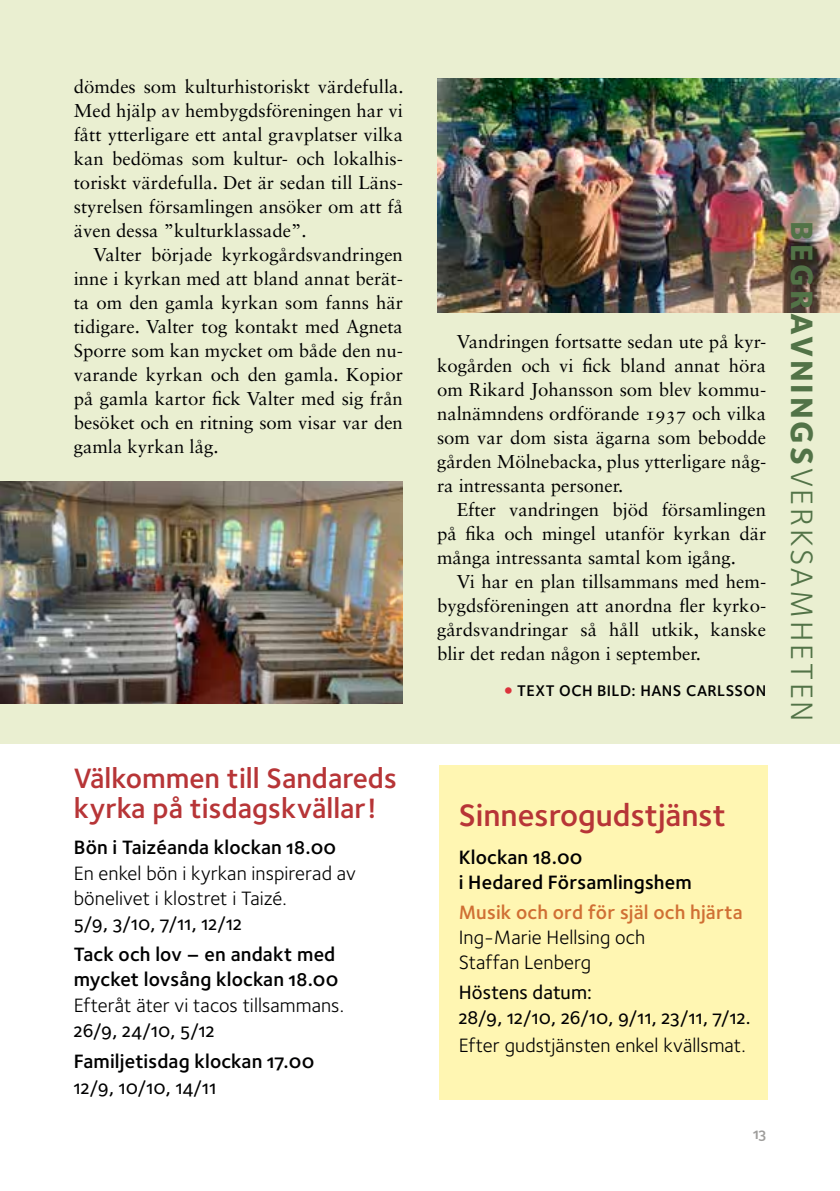
<style>
.page{position:relative;width:840px;height:1191px;background:#fff}
.page>*{position:absolute;margin:0;border:0;box-sizing:border-box;transform-origin:0 0}
.t1{font:32px "Foundry Sterling Book OSF";letter-spacing:.09em;color:#527347}
.t2{font:32px "Foundry Sterling Demi OSF";color:#b73537}
.t3{font:29px/30px "Foundry Sterling Demi OSF";color:#b73537}
.t4{font:20px/25px "Foundry Sterling Book OSF";letter-spacing:.005em;color:#000001}
.t5{font:20px/25px "Foundry Sterling Demi OSF";letter-spacing:.01em;color:#000001}
.t6{font:20px/25px "Foundry Sterling Medium OSF";letter-spacing:.01em;color:#000001}
.t7{font:20px "Foundry Sterling Demi OSF";letter-spacing:.01em;color:#d06f34}
.t8{font:18.6px/24px "Sabon LT Std";color:#000001;text-align:justify}
.t9{font:16px "Foundry Sterling Demi OSF";letter-spacing:.025em;color:#000001}
.t10{font:16px "Foundry Sterling Demi OSF";color:#9e9d9b}
.s1{font-family:"Sabon LT Std";font-size:18.6px;color:#db323b}
.s2{font-family:"Foundry Sterling Extra Bold OSF"}
</style>
<div class="page">
<div style="left:438px;top:765px;width:329px;height:335px;background:#fff6b2"></div>
<div style="left:0;top:0;width:839px;height:743px;background:#eaefd1"></div>
<img style="left:0;top:481px;width:403px;height:223px">
<img style="left:437px;top:79px;width:402px;height:233px">
<p class="t8" style="left:74px;top:74px;width:331px">dömdes som kulturhistoriskt värdefulla.<br>Med hjälp av hembygdsföreningen har vi fått ytterligare ett antal gravplatser vilka kan bedömas som kultur- och lokalhis&shy;toriskt värdefulla. Det är sedan till Läns&shy;styrelsen församlingen ansöker om att få även dessa ”kulturklassade”.</p>
<p class="t8" style="left:74px;top:242px;width:330px;text-indent:20px">Valter började kyrkogårdsvandringen inne i kyrkan med att bland annat berät&shy;ta om den gamla kyrkan som fanns här tidigare. Valter tog kontakt med Agneta Sporre som kan mycket om både den nu&shy;varande kyrkan och den gamla. Kopior på gamla kartor fick Valter med sig från besöket och en ritning som visar var den gamla kyrkan låg.</p>
<h2 class="t3" style="left:74px;top:762px;width:324px">Välkommen till Sandareds kyrka på tisdagskvällar!</h2>
<p class="t5" style="left:74px;top:834px;width:264px">Bön i Taizéanda klockan 18.00</p>
<p class="t4" style="left:74px;top:860px;width:283px">En enkel bön i kyrkan inspirerad av bönelivet i klostret i Taizé.</p>
<p class="t6" style="left:74px;top:910px;width:169px">5/9, 3/10, 7/11, 12/12</p>
<p class="t5" style="left:74px;top:941px;width:266px">Tack och lov – en andakt med mycket lovsång klockan 18.00</p>
<p class="t4" style="left:74px;top:992px;width:271px">Efteråt äter vi tacos tillsammans.</p>
<p class="t6" style="left:74px;top:1017px;width:142px">26/9, 24/10, 5/12</p>
<p class="t5" style="left:74px;top:1048px;width:242px">Familjetisdag klockan 17.00</p>
<p class="t6" style="left:74px;top:1074px;width:144px">12/9, 10/10, 14/11</p>
<p class="t8" style="left:437px;top:330px;width:330px;text-indent:20px">Vandringen fortsatte sedan ute på kyr&shy;kogården och vi fick bland annat höra om Rikard Johansson som blev kommu&shy;nalnämndens ordförande 1937 och vilka som var dom sista ägarna som bebodde gården Mölnebacka, plus ytterligare någ&shy;ra intressanta personer.</p>
<p class="t8" style="left:437px;top:498px;width:330px;text-indent:20px">Efter vandringen bjöd församlingen på fika och mingel utanför kyrkan där många intressanta samtal kom igång.</p>
<p class="t8" style="left:437px;top:570px;width:330px;text-indent:20px">Vi har en plan tillsammans med hem&shy;bygdsföreningen att anordna fler kyrko&shy;gårdsvandringar så håll utkik, kanske blir det redan någon i september.</p>
<p class="t9" style="left:503px;top:679px;width:264px"><span class="s1">•</span> TEXT OCH BILD: HANS CARLSSON</p>
<h1 class="t1" style="left:824px;top:221px;width:502px;rotate:90deg"><span class="s2">BEGRAVNINGS</span>VERKSAMHETEN</h1>
<h1 class="t2" style="left:458px;top:793px;width:268px">Sinnesrogudstjänst</h1>
<p class="t5" style="left:458px;top:844px;width:234px">Klockan 18.00<br>i Hedared Församlingshem</p>
<p class="t7" style="left:458px;top:898px;width:285px">Musik och ord för själ och hjärta</p>
<p class="t4" style="left:458px;top:924px;width:188px">Ing-Marie Hellsing och<br>Staffan Lenberg</p>
<p class="t6" style="left:458px;top:979px;width:293px">Höstens datum:<br>28/9, 12/10, 26/10, 9/11, 23/11, 7/12.</p>
<p class="t4" style="left:458px;top:1032px;width:288px">Efter gudstjänsten enkel kvällsmat.</p>
<p class="t10" style="left:752px;top:1122px;width:15px">13</p>
</div>
